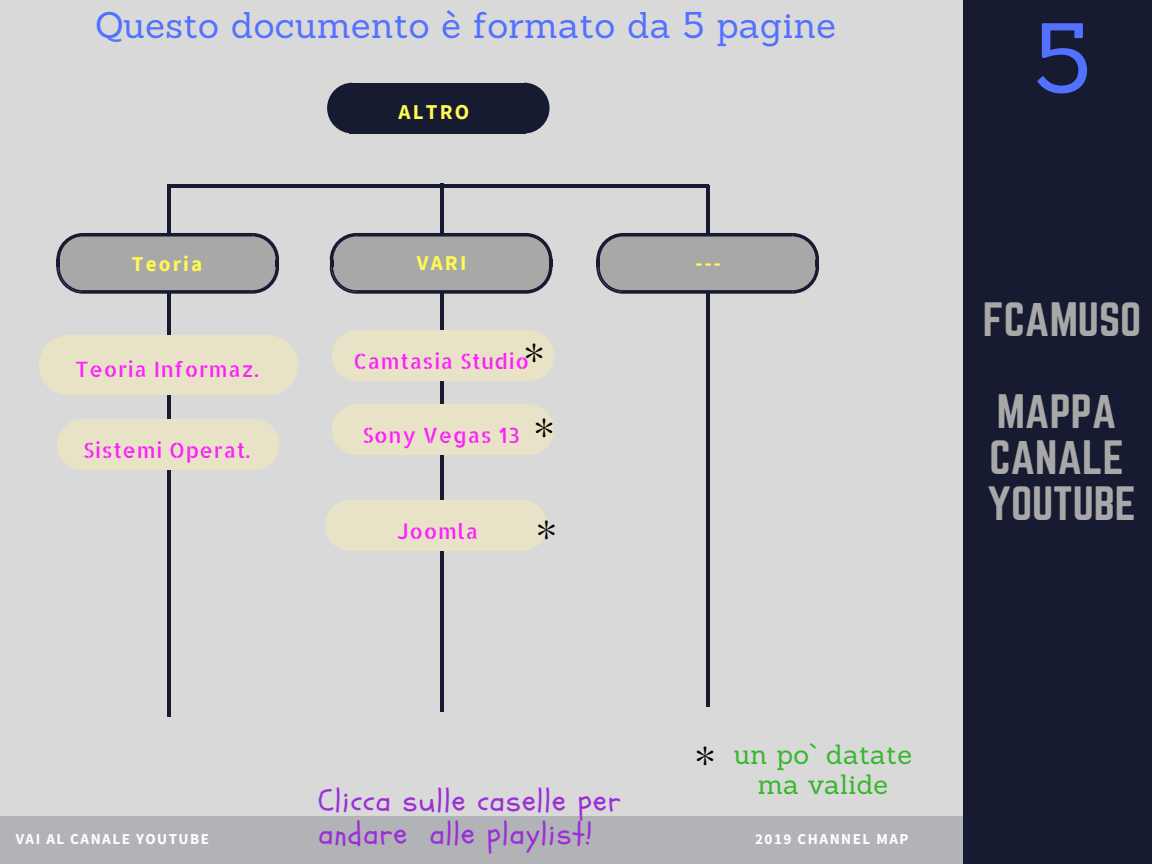
<style>
.page{position:relative;width:1152px;height:864px;background:#d9d9d9}
.page>*{position:absolute;margin:0;border:0;box-sizing:border-box;transform-origin:0 0}
.t1{font:96.6px "Sanchez";color:#5271ff}
.t2{font:48.3px/74.2px "Prata";color:#000}
.t3{font:42.3px/92.2px "Norwester";color:#a8a8a8;text-align:center}
.t4{font:36.3px "Sanchez";letter-spacing:.01em;color:#5271ff}
.t5{font:30.9px/32.7px "Schoolbell";letter-spacing:.04em;color:#9a2ed7}
.t6{font:27.15px/29.2px "Sanchez";letter-spacing:.01em;color:#35b729;text-align:center}
.t7{font:21.15px "Allerta Stencil";letter-spacing:.03em;color:#ff1ffd}
.t8{font:700 21.15px "Source Sans Pro";letter-spacing:.1em;color:#fff952}
.t9{font:700 15.15px "Source Sans Pro";letter-spacing:.1em;color:#fff}
</style>
<div class="page">
<div style="left:0;top:817px;width:1007px;height:47px;background:#b2b3b7"></div>
<hr style="left:167px;top:189px;width:3px;height:528px;background:#161b31">
<hr style="left:440px;top:183px;width:4px;height:528px;background:#161b31">
<hr style="left:706px;top:185px;width:3px;height:522px;background:#161b31">
<div style="left:963px;top:0;width:189px;height:864px;background:#161b31"></div>
<hr style="left:167px;top:184px;width:541px;height:4px;background:#161b31">
<div style="left:350px;top:83px;width:176px;height:51px;background:#161b31"></div>
<svg style="left:526px;top:83px;width:24px;height:51px"></svg>
<svg style="left:327px;top:83px;width:23px;height:51px"></svg>
<svg style="left:56px;top:233px;width:223px;height:61px;background:#97989a"></svg>
<svg style="left:330px;top:233px;width:222px;height:61px;background:#96979a"></svg>
<svg style="left:596px;top:233px;width:223px;height:61px;background:#97989a"></svg>
<div style="left:80px;top:419px;width:176px;height:51px;background:#e8e3c7"></div>
<svg style="left:256px;top:419px;width:23px;height:51px"></svg>
<svg style="left:57px;top:419px;width:23px;height:51px"></svg>
<div style="left:354px;top:404px;width:176px;height:51px;background:#e8e3c7"></div>
<svg style="left:530px;top:404px;width:24px;height:51px"></svg>
<svg style="left:332px;top:405px;width:22px;height:50px"></svg>
<div style="left:354px;top:330px;width:176px;height:51px;background:#e8e3c7"></div>
<svg style="left:530px;top:330px;width:24px;height:51px"></svg>
<svg style="left:332px;top:331px;width:22px;height:50px"></svg>
<div style="left:65px;top:336px;width:206px;height:59px;background:#e8e3c7"></div>
<svg style="left:271px;top:336px;width:27px;height:59px"></svg>
<svg style="left:39px;top:336px;width:26px;height:59px"></svg>
<div style="left:347px;top:500px;width:177px;height:51px;background:#e8e3c7"></div>
<svg style="left:524px;top:500px;width:23px;height:51px"></svg>
<svg style="left:325px;top:500px;width:22px;height:51px"></svg>
<h3 class="t4" style="left:95px;top:1px;width:742px">Questo documento è formato da 5 pagine</h3>
<p class="t8" style="left:399px;top:98px;width:72px">ALTRO</p>
<p class="t8" style="left:132px;top:250px;width:72px">Teoria</p>
<p class="t8" style="left:417px;top:249px;width:51px">VARI</p>
<p class="t8" style="left:696px;top:249px;width:27px">---</p>
<p class="t7" style="left:75px;top:355px;width:185px">Teoria Informaz.</p>
<p class="t7" style="left:83px;top:436px;width:168px">Sistemi Operat.</p>
<p class="t7" style="left:353px;top:347px;width:177px">Camtasia Studio</p>
<h2 class="t2" style="left:523px;top:328px;width:34px">* *</h2>
<p class="t7" style="left:362px;top:421px;width:159px">Sony Vegas 13</p>
<p class="t7" style="left:397px;top:517px;width:82px">Joomla</p>
<h2 class="t2" style="left:536px;top:505px;width:24px">*</h2>
<h1 class="t1" style="left:1034px;top:-4px;width:58px">5</h1>
<h3 class="t3" style="left:983px;top:275px;width:160px">FCAMUSO<br>MAPPA</h3>
<h3 class="t3" style="left:988px;top:436px;width:149px;line-height:46.2px;text-align:left">CANALE<br>YOUTUBE</h3>
<p class="t6" style="left:734px;top:740px;width:180px">un po` datate ma valide</p>
<h2 class="t2" style="left:694px;top:731px;width:24px">*</h2>
<h3 class="t5" style="left:318px;top:785px;width:304px">Clicca sulle caselle per andare alle playlist!</h3>
<p class="t9" style="left:16px;top:829px;width:195px">VAI AL CANALE YOUTUBE</p>
<p class="t9" style="left:755px;top:829px;width:155px">2019 CHANNEL MAP</p>
</div>
